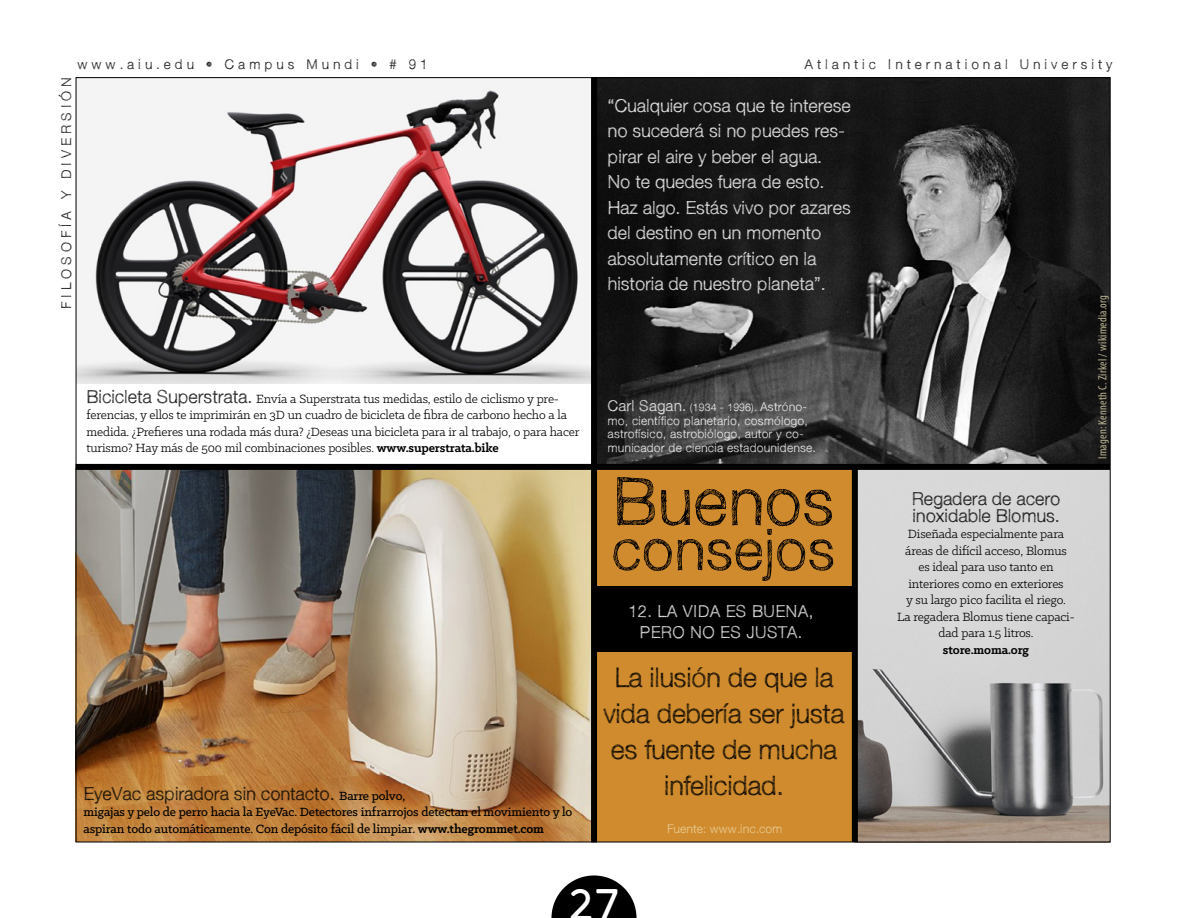
<style>
.page{position:relative;width:1188px;height:918px;background:#fff}
.page>*{position:absolute;margin:0;border:0;box-sizing:border-box;transform-origin:0 0}
.t1{font:300 66px "Sketchetik";letter-spacing:.01em;color:#000}
.t2{font:300 57px "Sketchetik";letter-spacing:.01em;color:#000}
.t3{font:45px "Sci Fly Sans";color:#fff}
.t4{font:300 27px/36px "Sketchetik";letter-spacing:-.01em;color:#000;text-align:center}
.t5{font:300 18px/25.5px "Sketchetik";color:#fff}
.t6{font:300 18px/16.5px "Sketchetik";color:#000}
.t7{font:300 16.5px/21px "Sketchetik";letter-spacing:.03em;color:#fff;text-align:center}
.t8{font:13.5px/16.5px "Klinic Slab";letter-spacing:-.01em;color:#000;text-align:center}
.t9{font:500 13.5px/16.5px "Klinic Slab";letter-spacing:-.01em;color:#000}
.t10{font:300 13.5px "Sketchetik";letter-spacing:.3em;color:#000}
.t11{font:700 13.5px "Klinic Slab";letter-spacing:-.01em;color:#000}
.t12{font:300 12px/13.5px "Sketchetik";letter-spacing:.02em;color:#fff}
.t13{font:condensed 12px "Myriad Pro";letter-spacing:.02em;color:#bab291}
.t14{font:300 12px "Sketchetik";letter-spacing:.01em;color:#edd4a2}
.t15{font:300 10.5px "Sketchetik";letter-spacing:.02em;color:#fff}
.s1{font-family:"Sketchetik";font-weight:300;font-size:18px}
.s2{font-weight:700}
.s3{font-family:"Klinic Slab";font-weight:500;font-size:13.5px}
.s4{font-size:15px}
.s5{font-size:12px}
</style>
<div class="page">
<img style="left:78px;top:79px;width:513px;height:304px">
<img style="left:858px;top:470px;width:251px;height:370px">
<img style="left:78px;top:470px;width:513px;height:370px">
<img style="left:597px;top:79px;width:512px;height:385px">
<div style="left:593px;top:468px;width:262px;height:374px;background:#cf8b2d"></div>
<svg style="left:551px;top:875px;width:86px;height:43px"></svg>
<div style="left:76px;top:464px;width:1034px;height:6px;background:#000"></div>
<div style="left:591px;top:77px;width:6px;height:765px;background:#000"></div>
<div style="left:852px;top:468px;width:6px;height:374px;background:#000"></div>
<div style="left:594px;top:587px;width:260px;height:65px;background:#000"></div>
<p class="t10" style="left:77px;top:55px;width:352px">www.aiu.edu • Campus Mundi • # 91</p>
<p class="t10" style="left:804px;top:55px;width:310px">Atlantic International University</p>
<p class="t10" style="left:58px;top:309px;width:233px;rotate:-90deg">FILOSOFÍA Y DIVERSIÓN</p>
<h3 class="t5" style="left:608px;top:92px;width:245px">“Cualquier cosa que te interese no sucederá si no puedes res&shy;pirar el aire y beber el agua.<br>No te quedes fuera de esto.<br>Haz algo. Estás vivo por azares del destino en un momento absolutamente crítico en la historia de nuestro planeta”.</h3>
<p class="t8" style="left:87px;top:390px;width:495px;text-align:left"><span class="s1">Bicicleta Superstrata.</span> Envía a Superstrata tus medidas, estilo de ciclismo y pre&shy;ferencias, y ellos te imprimirán en 3D un cuadro de bicicleta de fibra de carbono hecho a la medida. ¿Prefieres una rodada más dura? ¿Deseas una bicicleta para ir al trabajo, o para hacer turismo? Hay más de 500 mil combinaciones posibles. <span class="s2">www.superstrata.bike</span></p>
<h3 class="t6" style="left:84px;top:785px;width:323px">EyeVac aspiradora sin contacto. <span class="s3">Barre polvo,</span></h3>
<p class="t9" style="left:84px;top:803px;width:490px">migajas y pelo de perro hacia la EyeVac. Detectores infrarrojos detectan el movimiento y lo aspiran todo automáticamente. Con depósito fácil de limpiar. <span class="s2">www.thegrommet.com</span></p>
<p class="t15" style="left:608px;top:401px;width:201px"><span class="s4">Carl Sagan.</span> (1934 - 1996). <span class="s5">Astróno-</span></p>
<p class="t12" style="left:608px;top:413px;width:210px">mo, científico planetario, cosmólogo, astrofísico, astrobiólogo, autor y co&shy;municador de ciencia estadounidense.</p>
<h1 class="t1" style="left:612px;top:461px;width:223px">Buenos</h1>
<h2 class="t2" style="left:611px;top:514px;width:225px">consejos</h2>
<p class="t7" style="left:628px;top:600px;width:187px">12. LA VIDA ES BUENA,<br>PERO NO ES JUSTA.</p>
<h3 class="t4" style="left:603px;top:659px;width:243px">La ilusión de que la vida debería ser justa es fuente de mucha infelicidad.</h3>
<p class="t14" style="left:667px;top:821px;width:117px">Fuente: www.inc.com</p>
<h3 class="t3" style="left:568px;top:878px;width:53px">27</h3>
<h3 class="t6" style="left:912px;top:491px;width:150px">Regadera de acero inoxidable Blomus.</h3>
<p class="t8" style="left:897px;top:526px;width:179px">Diseñada especialmente para áreas de difícil acceso, Blomus<br>es ideal para uso tanto en interiores como en exteriores<br>y su largo pico facilita el riego.<br>La regadera Blomus tiene capaci&shy;dad para 1.5 litros.</p>
<p class="t11" style="left:943px;top:641px;width:88px">store.moma.org</p>
<p class="t13" style="left:1095px;top:459px;width:166px;rotate:-90deg">Imagen: Kenneth C. Zirkel / wikimedia.org</p>
</div>
